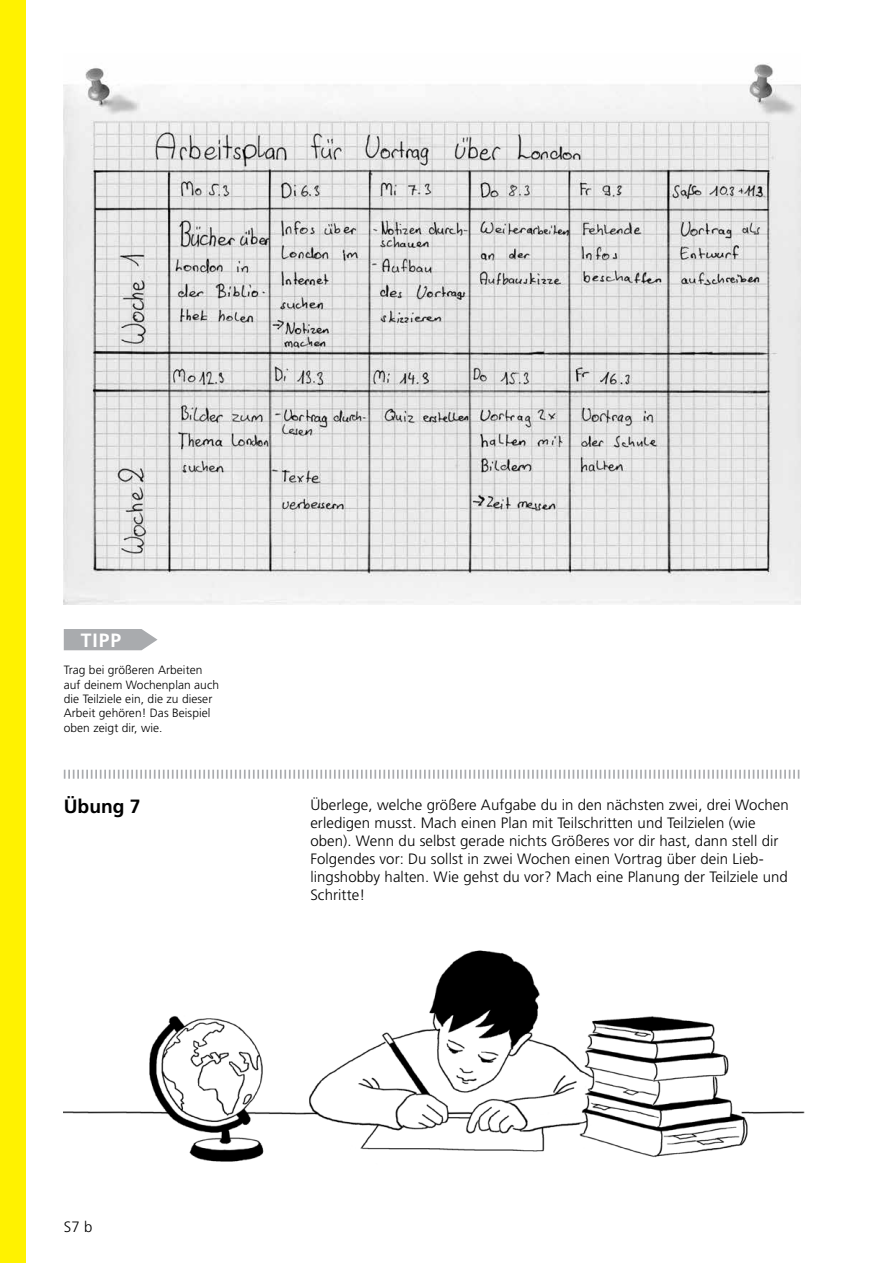
<style>
.page{position:relative;width:893px;height:1263px;background:#fff}
.page>*{position:absolute;margin:0;border:0;box-sizing:border-box;transform-origin:0 0}
.t1{font:700 19.2px "Frutiger LT Pro";color:#000}
.t2{font:700 19.2px "Frutiger LT Pro";color:#fff}
.t3{font:300 15px/18px "Frutiger LT Pro";letter-spacing:.005em;color:#000}
.t4{font:300 15px "Frutiger";color:#000}
.t5{font:300 12px/14.4px "Frutiger LT Pro";letter-spacing:.005em;color:#000}
</style>
<div class="page">
<img style="left:64px;top:950px;width:741px;height:212px">
<img style="left:64px;top:63px;width:736px;height:542px">
<svg style="left:64px;top:770px;width:735px;height:9px"></svg>
<svg style="left:64px;top:629px;width:94px;height:21px;background:#b0b2b5"></svg>
<div style="left:0;top:0;width:26px;height:1263px;background:#fff200"></div>
<p class="t2" style="left:81px;top:629px;width:42px">TIPP</p>
<p class="t5" style="left:64px;top:663px;width:157px">Trag bei größeren Arbeiten auf deinem Wochenplan auch die Teilziele ein, die zu dieser<br>Arbeit gehören! Das Beispiel oben zeigt dir, wie.</p>
<p class="t1" style="left:64px;top:795px;width:78px">Übung 7</p>
<p class="t3" style="left:310px;top:796px;width:480px">Überlege, welche größere Aufgabe du in den nächsten zwei, drei Wochen erledigen musst. Mach einen Plan mit Teilschritten und Teilzielen (wie oben). Wenn du selbst gerade nichts Größeres vor dir hast, dann stell dir Folgendes vor: Du sollst in zwei Wochen einen Vortrag über dein Lieb&shy;lingshobby halten. Wie gehst du vor? Mach eine Planung der Teilziele und Schritte!</p>
<p class="t4" style="left:64px;top:1218px;width:30px">S7 b</p>
</div>
